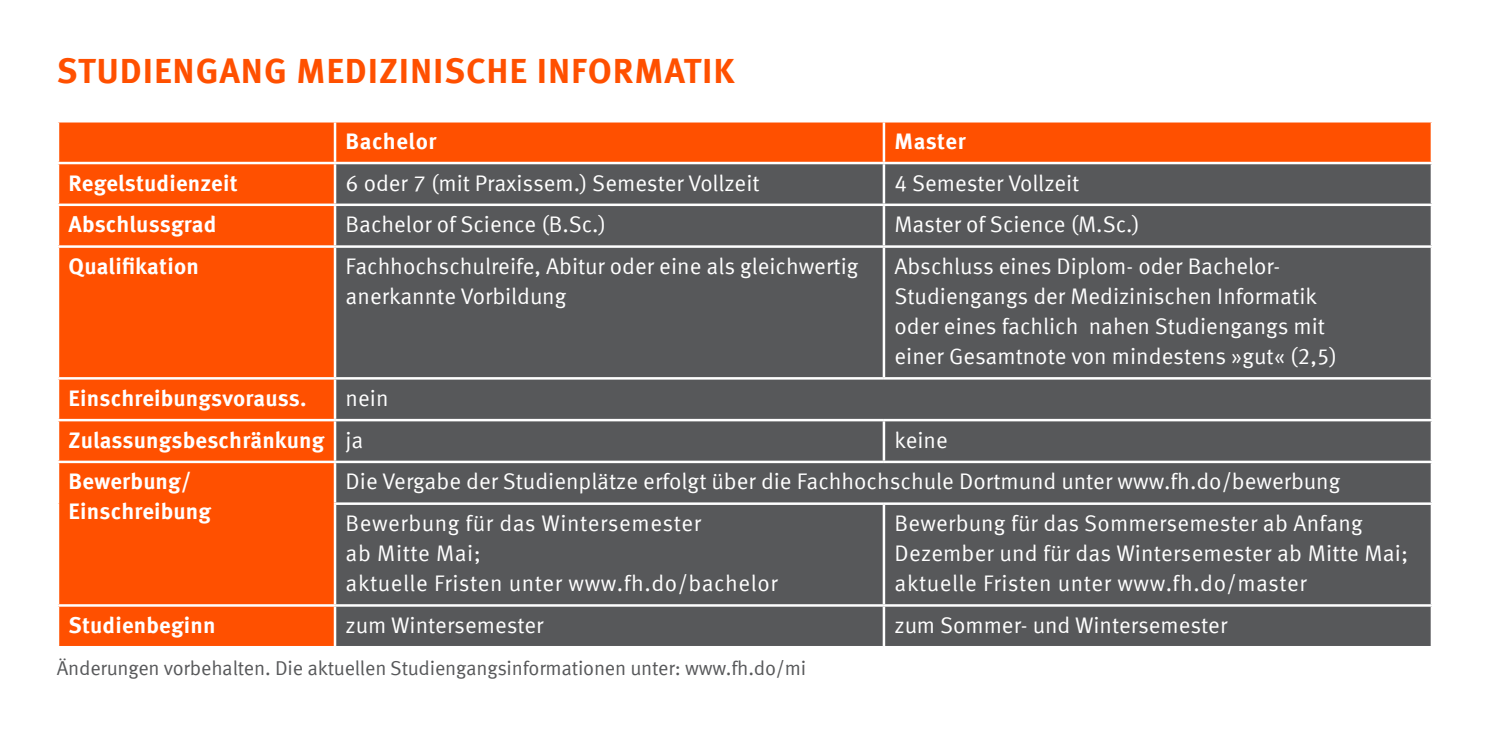
<style>
.page{position:relative;width:1489px;height:730px;background:#fff}
.page>*{position:absolute;margin:0;border:0;box-sizing:border-box;transform-origin:0 0}
.t1{font:700 35px "Meta Offc Pro";letter-spacing:.025em;color:#ff5000}
.t2{font:22.5px/30px "Meta Offc Pro Norm";color:#fff}
.t3{font:700 22.5px/30px "Meta Offc Pro";letter-spacing:.01em;color:#fff}
.t4{font:22.5px/30px "Meta Offc Pro Norm";letter-spacing:.025em;color:#fff}
.t5{font:20px "Meta Offc Pro Norm";letter-spacing:-.01em;color:#57585a}
.s1{font-family:"Meta Offc Pro Norm";font-weight:400}
</style>
<div class="page">
<div style="left:59px;top:123px;width:1371px;height:523px;background:#ff5000"></div>
<div style="left:336px;top:164px;width:1094px;height:482px;background:#57585a"></div>
<hr style="left:334px;top:123px;width:2px;height:39px;background:#fff">
<hr style="left:882px;top:123px;width:3px;height:39px;background:#fff">
<hr style="left:57px;top:162px;width:278px;height:2px;background:#fff">
<hr style="left:335px;top:162px;width:548px;height:2px;background:#fff">
<hr style="left:334px;top:164px;width:2px;height:40px;background:#fff">
<hr style="left:883px;top:162px;width:549px;height:2px;background:#fff">
<hr style="left:882px;top:164px;width:3px;height:40px;background:#fff">
<hr style="left:57px;top:204px;width:278px;height:2px;background:#fff">
<hr style="left:335px;top:204px;width:548px;height:2px;background:#fff">
<hr style="left:334px;top:206px;width:2px;height:39px;background:#fff">
<hr style="left:883px;top:204px;width:549px;height:2px;background:#fff">
<hr style="left:882px;top:206px;width:3px;height:39px;background:#fff">
<hr style="left:57px;top:245px;width:278px;height:3px;background:#fff">
<hr style="left:57px;top:377px;width:278px;height:3px;background:#fff">
<hr style="left:335px;top:377px;width:548px;height:3px;background:#fff">
<hr style="left:883px;top:377px;width:549px;height:3px;background:#fff">
<hr style="left:57px;top:419px;width:278px;height:2px;background:#fff">
<hr style="left:334px;top:421px;width:2px;height:40px;background:#fff">
<hr style="left:334px;top:607px;width:2px;height:39px;background:#fff">
<hr style="left:57px;top:461px;width:278px;height:2px;background:#fff">
<hr style="left:57px;top:604px;width:278px;height:3px;background:#fff">
<hr style="left:882px;top:421px;width:3px;height:40px;background:#fff">
<hr style="left:882px;top:607px;width:3px;height:39px;background:#fff">
<hr style="left:335px;top:245px;width:548px;height:3px;background:#fff">
<hr style="left:334px;top:248px;width:2px;height:129px;background:#fff">
<hr style="left:883px;top:245px;width:549px;height:3px;background:#fff">
<hr style="left:882px;top:248px;width:3px;height:129px;background:#fff">
<hr style="left:334px;top:380px;width:2px;height:39px;background:#fff">
<hr style="left:335px;top:419px;width:548px;height:2px;background:#fff">
<hr style="left:883px;top:419px;width:549px;height:2px;background:#fff">
<hr style="left:335px;top:461px;width:548px;height:2px;background:#fff">
<hr style="left:334px;top:463px;width:2px;height:39px;background:#fff">
<hr style="left:883px;top:461px;width:549px;height:2px;background:#fff">
<hr style="left:334px;top:502px;width:549px;height:3px;background:#fff">
<hr style="left:334px;top:505px;width:2px;height:99px;background:#fff">
<hr style="left:883px;top:502px;width:549px;height:3px;background:#fff">
<hr style="left:882px;top:505px;width:3px;height:99px;background:#fff">
<hr style="left:335px;top:604px;width:548px;height:3px;background:#fff">
<hr style="left:883px;top:604px;width:549px;height:3px;background:#fff">
<h1 class="t1" style="left:57px;top:44px;width:679px">STUDIENGANG MEDIZINISCHE INFORMATIK</h1>
<p class="t3" style="left:345px;top:125px;width:92px">Bachelor</p>
<p class="t3" style="left:894px;top:125px;width:73px">Master</p>
<p class="t3" style="left:69px;top:166px;width:170px">Regelstudienzeit</p>
<p class="t2" style="left:345px;top:166px;width:415px">6 oder 7 (mit Praxissem.) Semester Vollzeit</p>
<p class="t2" style="left:894px;top:166px;width:186px">4 Semester Vollzeit</p>
<p class="t3" style="left:69px;top:208px;width:149px">Abschlussgrad</p>
<p class="t2" style="left:345px;top:208px;width:262px">Bachelor of Science (B.Sc.)</p>
<p class="t2" style="left:894px;top:208px;width:247px">Master of Science (M.Sc.)</p>
<p class="t3" style="left:69px;top:250px;width:132px">Qualifikation</p>
<p class="t2" style="left:345px;top:250px;width:514px">Fachhochschulreife, Abitur oder eine als gleichwertig anerkannte Vorbildung</p>
<p class="t2" style="left:894px;top:250px;width:444px">Abschluss eines Diplom- oder Bachelor-Studiengangs der Medizinischen Informatik oder eines fachlich nahen Studiengangs mit einer Gesamtnote von mindestens »gut« (2,5)</p>
<p class="t3" style="left:69px;top:382px;width:239px">Einschreibungsvorauss.</p>
<p class="t2" style="left:345px;top:382px;width:44px">nein</p>
<p class="t3" style="left:69px;top:423px;width:296px">Zulassungsbeschränkung <span class="s1">ja</span></p>
<p class="t2" style="left:894px;top:423px;width:55px">keine</p>
<p class="t3" style="left:69px;top:465px;width:144px">Bewerbung/<br>Einschreibung</p>
<p class="t2" style="left:345px;top:459px;width:996px;line-height:41.8px">Die Vergabe der Studienplätze erfolgt über die Fachhochschule Dortmund unter www.fh.do/bewerbung<br>Bewerbung für das Wintersemester</p>
<p class="t4" style="left:345px;top:537px;width:433px">ab Mitte Mai;<br>aktuelle Fristen unter www.fh.do/bachelor</p>
<p class="t2" style="left:894px;top:507px;width:515px">Bewerbung für das Sommersemester ab Anfang<br>Dezember und für das Wintersemester ab Mitte Mai; aktuelle Fristen unter www.fh.do/master</p>
<p class="t3" style="left:69px;top:609px;width:149px">Studienbeginn</p>
<p class="t2" style="left:345px;top:609px;width:199px">zum Wintersemester</p>
<p class="t2" style="left:894px;top:609px;width:334px">zum Sommer- und Wintersemester</p>
<p class="t5" style="left:57px;top:653px;width:751px">Änderungen vorbehalten. Die aktuellen Studiengangsinformationen unter: www.fh.do/mi</p>
</div>
